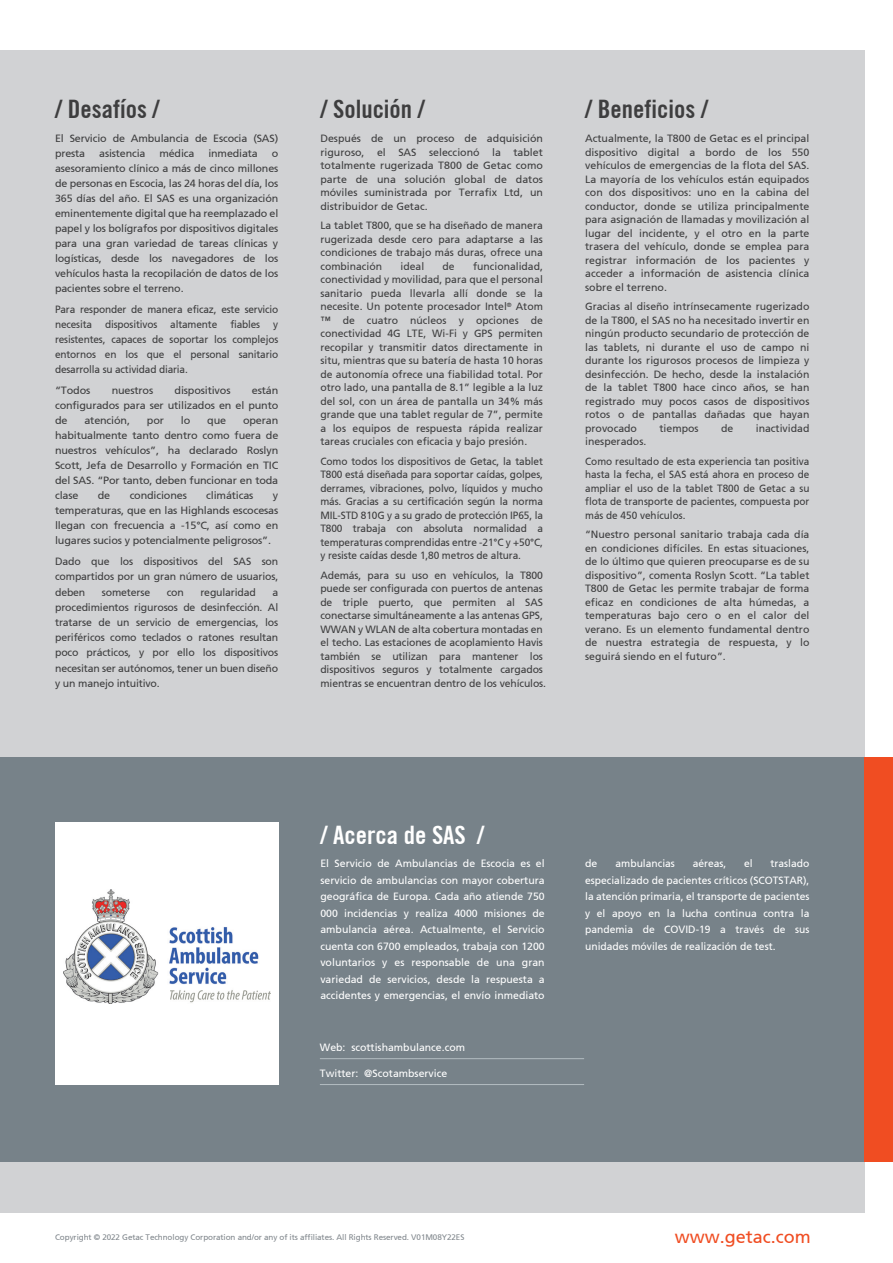
<style>
.page{position:relative;width:893px;height:1263px;background:#fff}
.page>*{position:absolute;margin:0;border:0;box-sizing:border-box;transform-origin:0 0}
.t1{font:700 condensed 25.5px "Trade Gothic No.20";color:#3e3e3f}
.t2{font:700 condensed 25.5px "Trade Gothic No.20";color:#fff}
.t3{font:18px "Frutiger 55 Roman";color:#f04d22}
.t4{font:10.5px/13.5px "Frutiger 55 Roman";letter-spacing:-.01em;color:#3e3e3f;text-align:justify}
.t5{font:10.5px/16.5px "Frutiger 55 Roman";color:#fff;text-align:justify}
.t6{font:10.5px/13.5px "Frutiger 55 Roman";letter-spacing:-.01em;color:#3e3e3f;text-align:justify;scale:.96 1}
.t7{font:10.5px/13.5px "Frutiger 55 Roman";letter-spacing:-.01em;color:#3e3e3f;text-align:justify;scale:.95 1}
.t8{font:8.1px "Frutiger 55 Roman";letter-spacing:-.01em;color:#616970}
</style>
<div class="page">
<div style="left:0;top:50px;width:865px;height:1162px;background:#d1d2d4"></div>
<div style="left:0;top:757px;width:865px;height:405px;background:#778289"></div>
<div style="left:865px;top:757px;width:28px;height:405px;background:#f04d22"></div>
<div style="left:55px;top:822px;width:223px;height:262px;background:#fff"></div>
<img style="left:63px;top:889px;width:207px;height:114px">
<hr style="left:320px;top:1058px;width:264px;height:1px;background:#b4bdc2">
<hr style="left:320px;top:1084px;width:264px;height:1px;background:#b4bdc2">
<h1 class="t1" style="left:55px;top:94px;width:106px">/ Desafíos /</h1>
<p class="t4" style="left:55px;top:131px;width:225px;line-height:15px">El Servicio de Ambulancia de Escocia (SAS) presta</p>
<p class="t4" style="left:99px;top:147px;width:48px">asistencia</p>
<p class="t4" style="left:159px;top:147px;width:36px">médica</p>
<p class="t4" style="left:208px;top:147px;width:51px">inmediata</p>
<p class="t4" style="left:55px;top:146px;width:225px;line-height:15px;text-indent:217px">o asesoramiento clínico a más de cinco millones de personas en Escocia, las 24 horas del día, los 365 días del año. El SAS es una organización eminentemente digital que ha reemplazado el papel y los bolígrafos por dispositivos digitales para una gran variedad de tareas clínicas y logísticas, desde los navegadores de los vehículos hasta la recopilación de datos de los pacientes sobre el terreno.</p>
<p class="t6" style="left:55px;top:302px;width:234px;line-height:15px">Para responder de manera eficaz, este servicio necesita dispositivos altamente fiables y resistentes, capaces de soportar los complejos entornos en los que el personal sanitario desarrolla su actividad diaria.</p>
<p class="t4" style="left:55px;top:384px;width:37px">“Todos</p>
<p class="t4" style="left:112px;top:384px;width:43px">nuestros</p>
<p class="t4" style="left:175px;top:384px;width:57px">dispositivos</p>
<p class="t4" style="left:55px;top:383px;width:225px;line-height:15px;text-indent:197px">están configurados para ser utilizados en el punto de</p>
<p class="t4" style="left:84px;top:414px;width:47px">atención,</p>
<p class="t4" style="left:147px;top:414px;width:19px">por</p>
<p class="t4" style="left:181px;top:414px;width:11px">lo</p>
<p class="t4" style="left:207px;top:414px;width:20px">que</p>
<p class="t4" style="left:55px;top:413px;width:225px;line-height:15px;text-indent:188px">operan habitualmente tanto dentro como fuera de nuestros vehículos”, ha declarado Roslyn Scott, Jefa de Desarrollo y Formación en TIC del SAS. “Por tanto, deben funcionar en toda clase</p>
<p class="t4" style="left:98px;top:489px;width:14px">de</p>
<p class="t4" style="left:130px;top:489px;width:59px">condiciones</p>
<p class="t4" style="left:206px;top:489px;width:49px">climáticas</p>
<p class="t4" style="left:55px;top:488px;width:225px;line-height:15px;text-indent:218px">y temperaturas, que en las Highlands escocesas llegan con frecuencia a -15°C, así como en lugares sucios y potencialmente peligrosos”.</p>
<p class="t4" style="left:55px;top:554px;width:225px;line-height:15.1px">Dado que los dispositivos del SAS son compartidos por un gran número de usuarios, deben</p>
<p class="t4" style="left:102px;top:585px;width:50px">someterse</p>
<p class="t4" style="left:167px;top:585px;width:19px">con</p>
<p class="t4" style="left:200px;top:585px;width:57px">regularidad</p>
<p class="t4" style="left:55px;top:584px;width:225px;line-height:15.1px;text-indent:217px">a procedimientos rigurosos de desinfección. Al tratarse de un servicio de emergencias, los periféricos como teclados o ratones resultan poco prácticos, y por ello los dispositivos necesitan ser autónomos, tener un buen diseño y un manejo intuitivo.</p>
<h1 class="t1" style="left:320px;top:94px;width:106px">/ Solución /</h1>
<p class="t4" style="left:320px;top:132px;width:224px">Después de un proceso de adquisición riguroso, el SAS seleccionó la tablet totalmente rugerizada T800 de Getac como parte de una solución global de datos móviles suministrada por Terrafix Ltd, un distribuidor de Getac.</p>
<p class="t4" style="left:320px;top:219px;width:224px">La tablet T800, que se ha diseñado de manera rugerizada desde cero para adaptarse a las condiciones de trabajo más duras, ofrece una combinación</p>
<p class="t4" style="left:320px;top:259px;width:224px;text-indent:153px">funcionalidad, conectividad y movilidad, para que el personal sanitario pueda llevarla allí donde se la necesite. Un potente procesador Intel<sup>®</sup> Atom ™ de cuatro núcleos y opciones de conectividad 4G LTE, Wi-Fi y GPS permiten recopilar y transmitir datos directamente in situ, mientras que su batería de hasta 10 horas de autonomía ofrece una fiabilidad total. Por otro lado, una pantalla de 8.1” legible a la luz del sol, con un área de pantalla un 34% más grande que una tablet regular de 7”, permite a los equipos de respuesta rápida realizar tareas cruciales con eficacia y bajo presión.</p>
<p class="t6" style="left:320px;top:454px;width:233px">Como todos los dispositivos de Getac, la tablet T800 está diseñada para soportar caídas, golpes, derrames, vibraciones, polvo, líquidos y mucho más. Gracias a su certificación según la norma MIL-STD 810G y a su grado de protección IP65, la T800 trabaja con absoluta normalidad a temperaturas comprendidas entre -21°C y +50°C, y resiste caídas desde 1,80 metros de altura.</p>
<p class="t4" style="left:320px;top:568px;width:227px;text-align:left">Además, para su uso en vehículos, la T800 puede ser configurada con puertos de antenas de triple puerto, que permiten al SAS conectarse simultáneamente a las antenas GPS, WWAN y WLAN de alta cobertura montadas en el techo. Las estaciones de acoplamiento Havis también se utilizan para mantener los dispositivos seguros y totalmente cargados mientras se encuentran dentro de los vehículos.</p>
<p class="t4" style="left:401px;top:259px;width:25px">ideal</p>
<p class="t4" style="left:443px;top:259px;width:14px">de</p>
<h1 class="t1" style="left:585px;top:94px;width:124px">/ Beneficios /</h1>
<p class="t4" style="left:585px;top:132px;width:226px">Actualmente, la T800 de Getac es el principal dispositivo digital a bordo de los 550 vehículos de emergencias de la flota del SAS.<br>La mayoría de los vehículos están equipados con dos dispositivos: uno en la cabina del conductor, donde se utiliza principalmente para asignación de llamadas y movilización al lugar del incidente, y el otro en la parte trasera del vehículo, donde se emplea para registrar información de los pacientes y acceder a información de asistencia clínica sobre el terreno.</p>
<p class="t4" style="left:585px;top:300px;width:226px">Gracias al diseño intrínsecamente rugerizado de la T800, el SAS no ha necesitado invertir en ningún producto secundario de protección de las tablets, ni durante el uso de campo ni durante los rigurosos procesos de limpieza y desinfección. De hecho, desde la instalación de la tablet T800 hace cinco años, se han registrado muy pocos casos de dispositivos rotos o de pantallas dañadas que hayan provocado</p>
<p class="t4" style="left:659px;top:421px;width:41px">tiempos</p>
<p class="t4" style="left:721px;top:421px;width:14px">de</p>
<p class="t4" style="left:756px;top:421px;width:55px">inactividad</p>
<p class="t4" style="left:585px;top:432px;width:226px;line-height:19.5px">inesperados.<br>Como resultado de esta experiencia tan positiva</p>
<p class="t7" style="left:585px;top:468px;width:238px">hasta la fecha, el SAS está ahora en proceso de ampliar el uso de la tablet T800 de Getac a su flota de transporte de pacientes, compuesta por más de 450 vehículos.</p>
<p class="t4" style="left:585px;top:528px;width:226px">“Nuestro personal sanitario trabaja cada día en condiciones difíciles. En estas situaciones, de lo último que quieren preocuparse es de su dispositivo”, comenta Roslyn Scott. “La tablet T800 de Getac les permite trabajar de forma eficaz en condiciones de alta húmedas, a temperaturas bajo cero o en el calor del verano. Es un elemento fundamental dentro de nuestra estrategia de respuesta, y lo seguirá siendo en el futuro”.</p>
<h1 class="t2" style="left:320px;top:819px;width:165px">/ Acerca de SAS /</h1>
<p class="t5" style="left:320px;top:855px;width:226px">El Servicio de Ambulancias de Escocia es el servicio de ambulancias con mayor cobertura geográfica de Europa. Cada año atiende 750<br>000 incidencias y realiza 4000 misiones de ambulancia aérea. Actualmente, el Servicio cuenta con 6700 empleados, trabaja con 1200 voluntarios y es responsable de una gran variedad de servicios, desde la respuesta a accidentes y emergencias, el envío inmediato</p>
<p class="t5" style="left:585px;top:855px;width:14px">de</p>
<p class="t5" style="left:615px;top:855px;width:61px">ambulancias</p>
<p class="t5" style="left:693px;top:855px;width:35px">aéreas,</p>
<p class="t5" style="left:744px;top:855px;width:10px">el</p>
<p class="t5" style="left:585px;top:855px;width:226px;text-indent:185px">traslado especializado de pacientes críticos (SCOTSTAR), la atención primaria, el transporte de pacientes y el apoyo en la lucha continua contra la pandemia de COVID-19 a través de sus unidades móviles de realización de test.</p>
<p class="t5" style="left:320px;top:1039px;width:147px">Web: scottishambulance.com</p>
<p class="t5" style="left:320px;top:1065px;width:129px">Twitter: @Scotambservice</p>
<p class="t8" style="left:55px;top:1233px;width:411px">Copyright © 2022 Getac Technology Corporation and/or any of its affiliates. All Rights Reserved. V01M08Y22ES</p>
<h2 class="t3" style="left:675px;top:1226px;width:137px">www.getac.com</h2>
</div>
